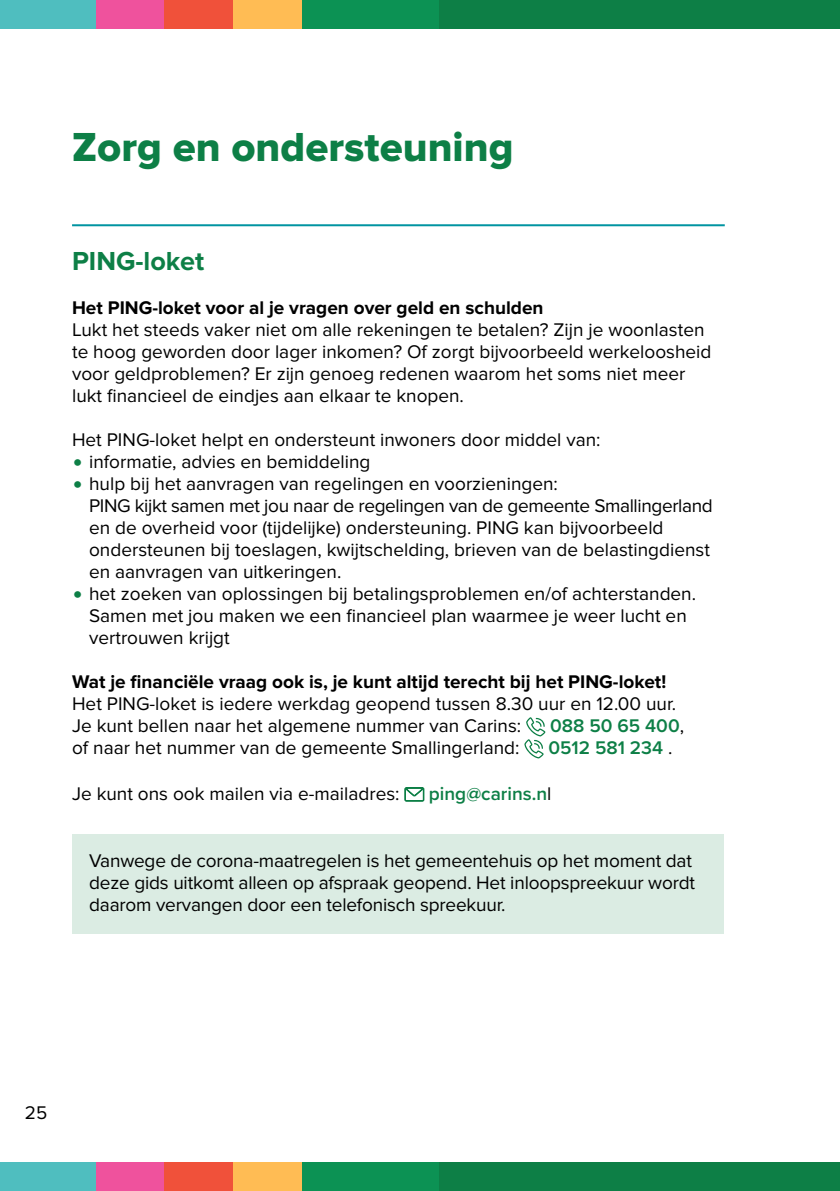
<style>
.page{position:relative;width:840px;height:1191px;background:#fff}
.page>*{position:absolute;margin:0;border:0;box-sizing:border-box;transform-origin:0 0}
.t1{font:42px "Proxima Nova Extrabld";color:#0d7f46}
.t2{font:700 27px "Proxima Nova";color:#0d7f46}
.t3{font:19px/22px "Proxima Nova";color:#000}
.t4{font:700 19px "Proxima Nova";color:#000}
.t5{font:600 19px "Proxima Nova";color:#0d7f46}
.s1{font-size:31px;color:#0d7f46}
.s2{font-weight:400;color:#000}
</style>
<div class="page">
<div style="left:72px;top:833px;width:651px;height:100px;background:#dbece3"></div>
<hr style="left:72px;top:224px;width:652px;height:2px;background:#0094a1">
<svg style="left:524px;top:717px;width:21px;height:41px"></svg>
<svg style="left:404px;top:787px;width:20px;height:14px"></svg>
<div style="left:0;top:0;width:96px;height:28px;background:#4fbebf"></div>
<div style="left:96px;top:0;width:68px;height:28px;background:#ef529d"></div>
<div style="left:164px;top:0;width:69px;height:28px;background:#f0513a"></div>
<div style="left:233px;top:0;width:69px;height:28px;background:#ffbc54"></div>
<div style="left:302px;top:0;width:137px;height:28px;background:#0c9254"></div>
<div style="left:439px;top:0;width:400px;height:28px;background:#0d7f46"></div>
<div style="left:0;top:1162px;width:96px;height:29px;background:#4fbebf"></div>
<div style="left:96px;top:1162px;width:68px;height:29px;background:#ef529d"></div>
<div style="left:164px;top:1162px;width:69px;height:29px;background:#f0513a"></div>
<div style="left:233px;top:1162px;width:69px;height:29px;background:#ffbc54"></div>
<div style="left:302px;top:1162px;width:137px;height:29px;background:#0c9254"></div>
<div style="left:439px;top:1162px;width:400px;height:29px;background:#0d7f46"></div>
<h1 class="t1" style="left:72px;top:128px;width:442px">Zorg en ondersteuning</h1>
<h2 class="t2" style="left:72px;top:246px;width:134px">PING-loket</h2>
<p class="t4" style="left:72px;top:297px;width:473px">Het PING-loket voor al je vragen over geld en schulden</p>
<p class="t3" style="left:72px;top:319px;width:640px">Lukt het steeds vaker niet om alle rekeningen te betalen? Zijn je woonlasten te hoog geworden door lager inkomen? Of zorgt bijvoorbeeld werkeloosheid voor geldproblemen? Er zijn genoeg redenen waarom het soms niet meer lukt financieel de eindjes aan elkaar te knopen.</p>
<p class="t3" style="left:72px;top:429px;width:529px">Het PING-loket helpt en ondersteunt inwoners door middel van:</p>
<p class="t3" style="left:72px;top:451px;width:300px"><span class="s1">•</span> informatie, advies en bemiddeling</p>
<p class="t3" style="left:89px;top:473px;width:625px;text-indent:-17px"><span class="s1">•</span> hulp bij het aanvragen van regelingen en voorzieningen:<br>PING kijkt samen met jou naar de regelingen van de gemeente Smallingerland en de overheid voor (tijdelijke) ondersteuning. PING kan bijvoorbeeld ondersteunen bij toeslagen, kwijtschelding, brieven van de belastingdienst en aanvragen van uitkeringen.</p>
<p class="t3" style="left:89px;top:583px;width:606px;text-indent:-17px"><span class="s1">•</span> het zoeken van oplossingen bij betalingsproblemen en/of achterstanden.<br>Samen met jou maken we een financieel plan waarmee je weer lucht en vertrouwen krijgt</p>
<p class="t4" style="left:72px;top:671px;width:595px">Wat je financiële vraag ook is, je kunt altijd terecht bij het PING-loket!</p>
<p class="t3" style="left:72px;top:693px;width:603px">Het PING-loket is iedere werkdag geopend tussen 8.30 uur en 12.00 uur.<br>Je kunt bellen naar het algemene nummer van Carins:</p>
<p class="t5" style="left:550px;top:712px;width:135px">088 50 65 400<span class="s2">,</span></p>
<p class="t3" style="left:72px;top:737px;width:448px">of naar het nummer van de gemeente Smallingerland:</p>
<p class="t5" style="left:548px;top:734px;width:123px">0512 581 234 <span class="s2">.</span></p>
<p class="t3" style="left:72px;top:783px;width:329px">Je kunt ons ook mailen via e-mailadres:</p>
<p class="t5" style="left:428px;top:780px;width:124px">ping@carins.n<span class="s2">l</span></p>
<p class="t3" style="left:89px;top:849px;width:607px">Vanwege de corona-maatregelen is het gemeentehuis op het moment dat deze gids uitkomt alleen op afspraak geopend. Het inloopspreekuur wordt daarom vervangen door een telefonisch spreekuur.</p>
<p class="t3" style="left:25px;top:1102px;width:24px">25</p>
</div>
